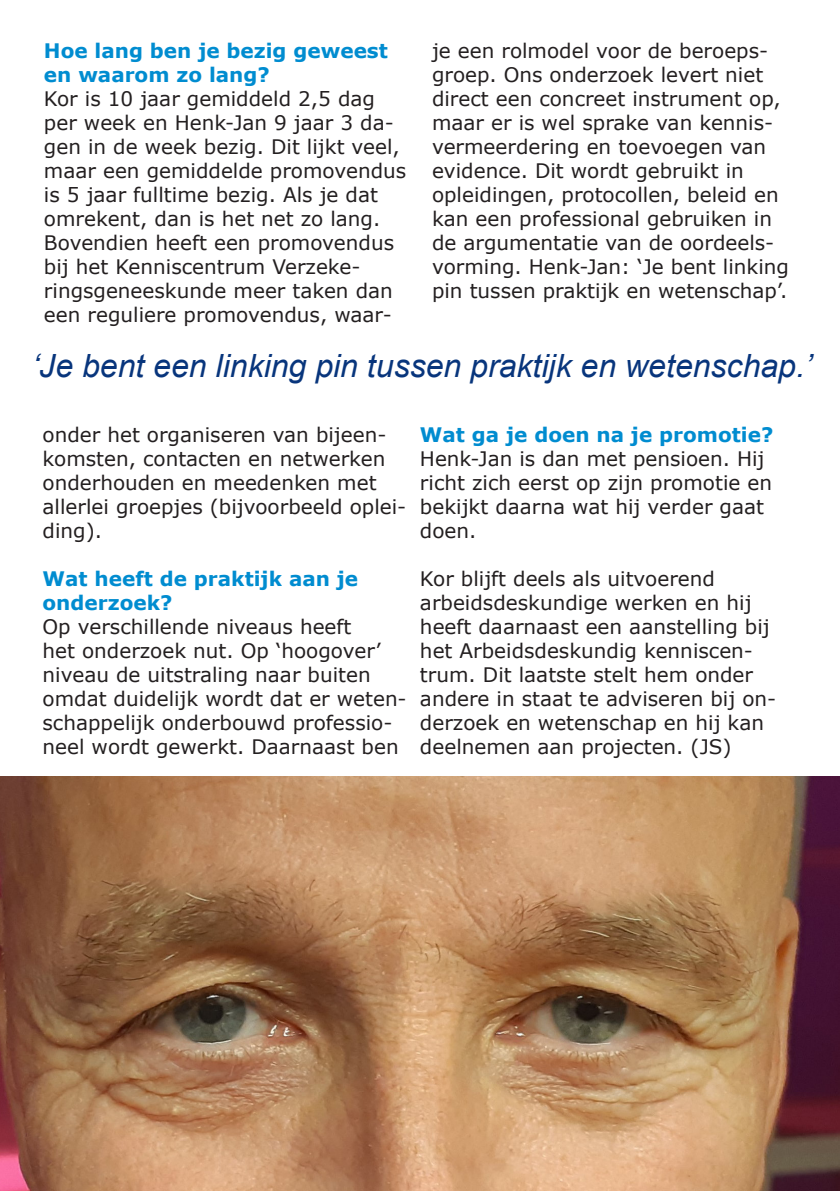
<style>
.page{position:relative;width:840px;height:1191px;background:#fff}
.page>*{position:absolute;margin:0;border:0;box-sizing:border-box;transform-origin:0 0}
.t1{font:italic 32px "Arial";color:#08357c}
.t2{font:20px/24px "Verdana";color:#231f20}
.t3{font:700 20px/24px "Verdana";color:#008cd0}
</style>
<div class="page">
<img style="left:0;top:776px;width:839px;height:415px">
<p class="t3" style="left:44px;top:39px;width:345px">Hoe lang ben je bezig geweest en waarom zo lang?</p>
<p class="t2" style="left:44px;top:87px;width:363px">Kor is 10 jaar gemiddeld 2,5 dag per week en Henk-Jan 9 jaar 3 da&shy;gen in de week bezig. Dit lijkt veel, maar een gemiddelde promovendus is 5 jaar fulltime bezig. Als je dat omrekent, dan is het net zo lang.<br>Bovendien heeft een promovendus bij het Kenniscentrum Verzeke&shy;ringsgeneeskunde meer taken dan een reguliere promovendus, waar-</p>
<p class="t2" style="left:432px;top:39px;width:358px">je een rolmodel voor de beroeps&shy;groep. Ons onderzoek levert niet direct een concreet instrument op, maar er is wel sprake van kennis&shy;vermeerdering en toevoegen van evidence. Dit wordt gebruikt in opleidingen, protocollen, beleid en kan een professional gebruiken in de argumentatie van de oordeels&shy;vorming. Henk-Jan: ‘Je bent linking pin tussen praktijk en wetenschap’.</p>
<p class="t1" style="left:32px;top:345px;width:781px">‘Je bent een linking pin tussen praktijk en wetenschap.’</p>
<p class="t2" style="left:43px;top:422px;width:365px">onder het organiseren van bijeen&shy;komsten, contacten en netwerken onderhouden en meedenken met allerlei groepjes (bijvoorbeeld oplei&shy;ding).</p>
<p class="t3" style="left:43px;top:566px;width:317px">Wat heeft de praktijk aan je onderzoek?</p>
<p class="t2" style="left:43px;top:614px;width:365px">Op verschillende niveaus heeft<br>het onderzoek nut. Op ‘hoogover’ niveau de uitstraling naar buiten omdat duidelijk wordt dat er weten&shy;schappelijk onderbouwd professio&shy;neel wordt gewerkt. Daarnaast ben</p>
<p class="t3" style="left:420px;top:422px;width:355px">Wat ga je doen na je promotie?</p>
<p class="t2" style="left:420px;top:446px;width:353px">Henk-Jan is dan met pensioen. Hij richt zich eerst op zijn promotie en bekijkt daarna wat hij verder gaat doen.</p>
<p class="t2" style="left:420px;top:566px;width:357px">Kor blijft deels als uitvoerend arbeidsdeskundige werken en hij heeft daarnaast een aanstelling bij het Arbeidsdeskundig kenniscen&shy;trum. Dit laatste stelt hem onder andere in staat te adviseren bij on&shy;derzoek en wetenschap en hij kan deelnemen aan projecten. (JS)</p>
</div>
